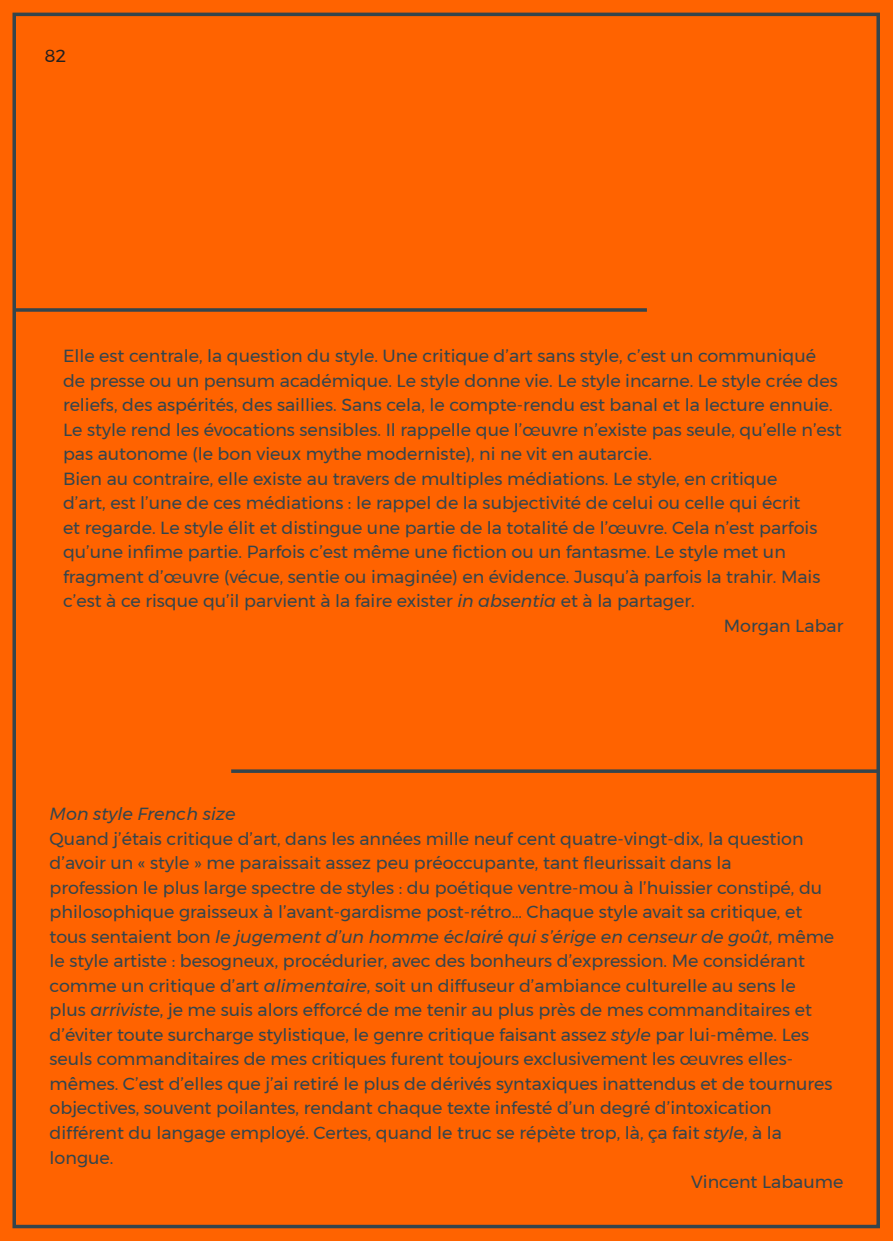
<style>
.page{position:relative;width:893px;height:1241px;background:#fff}
.page>*{position:absolute;margin:0;border:0;box-sizing:border-box;transform-origin:0 0}
.t1{font:17.5px/24.5px "Montserrat";color:#34454d}
.t2{font:italic 17.5px "Montserrat";color:#34454d}
.t3{font:17.5px "Montserrat";color:#231f20}
.s1{font-style:italic}
</style>
<div class="page">
<div style="left:0;top:0;width:893px;height:1240px;background:#ff6300"></div>
<div style="left:13px;top:13px;width:867px;height:1214px;background:#ff6300;border:4px solid #34454d"></div>
<svg style="left:14px;top:308px;width:633px;height:4px;background:#4c4843"></svg>
<hr style="left:231px;top:769px;width:647px;height:3px;background:#34454d">
<p class="t3" style="left:45px;top:42px;width:23px">82</p>
<p class="t1" style="left:63px;top:343px;width:776px">Elle est centrale, la question du style. Une critique d’art sans style, c’est un communiqué de presse ou un pensum académique. Le style donne vie. Le style incarne. Le style crée des reliefs, des aspérités, des saillies. Sans cela, le compte-rendu est banal et la lecture ennuie.</p>
<p class="t1" style="left:63px;top:417px;width:780px">Le style rend les évocations sensibles. Il rappelle que l’œuvre n’existe pas seule, qu’elle n’est pas autonome (le bon vieux mythe moderniste), ni ne vit en autarcie.</p>
<p class="t1" style="left:63px;top:466px;width:759px">Bien au contraire, elle existe au travers de multiples médiations. Le style, en critique d’art, est l’une de ces médiations : le rappel de la subjectivité de celui ou celle qui écrit et regarde. Le style élit et distingue une partie de la totalité de l’œuvre. Cela n’est parfois qu’une infime partie. Parfois c’est même une fiction ou un fantasme. Le style met un fragment d’œuvre (vécue, sentie ou imaginée) en évidence. Jusqu’à parfois la trahir. Mais c’est à ce risque qu’il parvient à la faire exister <span class="s1">in absentia</span> et à la partager.</p>
<p class="t1" style="left:724px;top:613px;width:121px">Morgan Labar</p>
<p class="t2" style="left:50px;top:800px;width:187px">Mon style French size</p>
<p class="t1" style="left:50px;top:826px;width:786px">Quand j’étais critique d’art, dans les années mille neuf cent quatre-vingt-dix, la question d’avoir un « style » me paraissait assez peu préoccupante, tant fleurissait dans la<br>profession le plus large spectre de styles : du poétique ventre-mou à l’huissier constipé, du philosophique graisseux à l’avant-gardisme post-rétro… Chaque style avait sa critique, et tous sentaient bon <span class="s1">le jugement d’un homme éclairé qui s’érige en censeur de goût</span>, même le style artiste : besogneux, procédurier, avec des bonheurs d’expression. Me considérant comme un critique d’art <span class="s1">alimentaire</span>, soit un diffuseur d’ambiance culturelle au sens le plus <span class="s1">arriviste</span>, je me suis alors efforcé de me tenir au plus près de mes commanditaires et d’éviter toute surcharge stylistique, le genre critique faisant assez <span class="s1">style</span> par lui-même. Les seuls commanditaires de mes critiques furent toujours exclusivement les œuvres elles&shy;mêmes. C’est d’elles que j’ai retiré le plus de dérivés syntaxiques inattendus et de tournures objectives, souvent poilantes, rendant chaque texte infesté d’un degré d’intoxication différent du langage employé. Certes, quand le truc se répète trop, là, ça fait <span class="s1">style</span>, à la longue.</p>
<p class="t1" style="left:691px;top:1169px;width:154px">Vincent Labaume</p>
</div>
